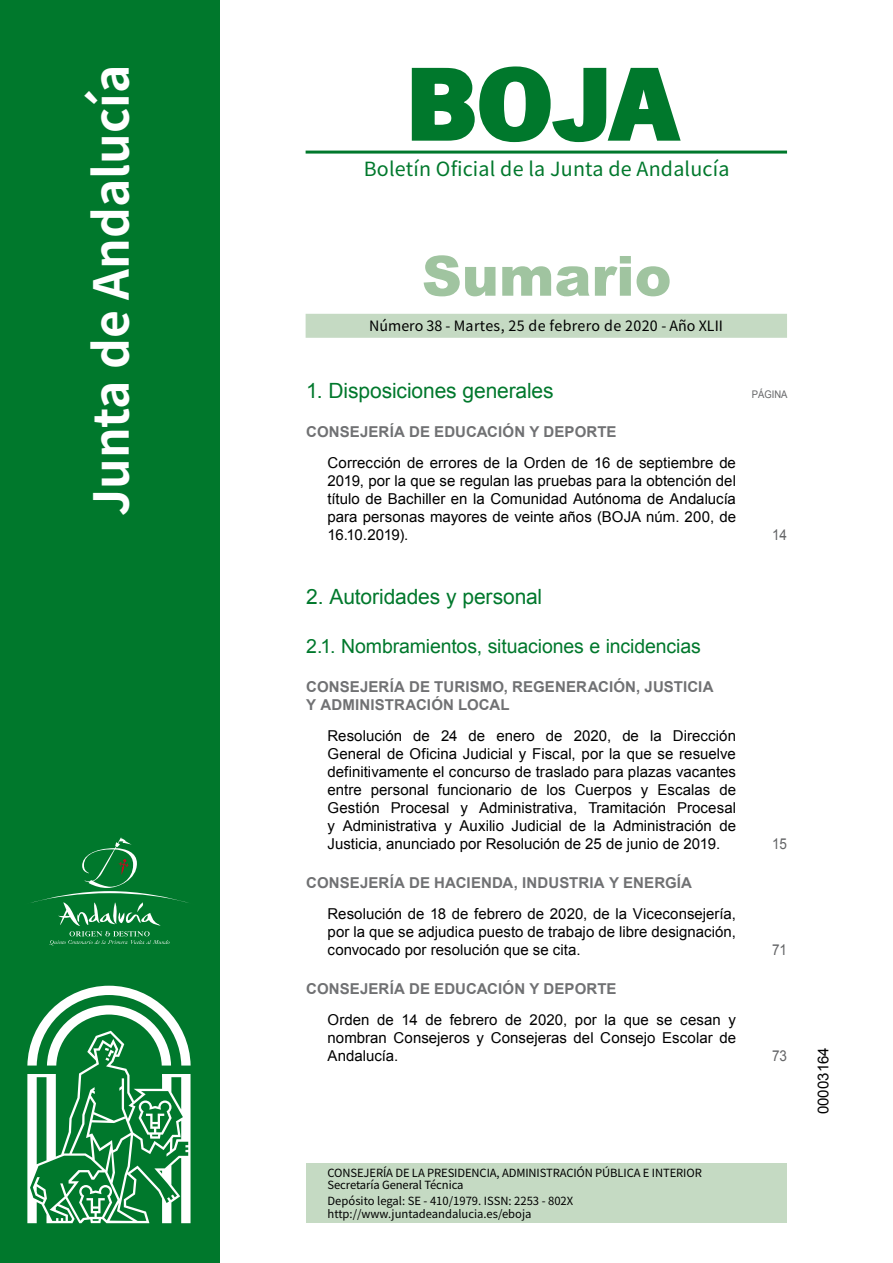
<style>
.page{position:relative;width:893px;height:1263px;background:#fff}
.page>*{position:absolute;margin:0;border:0;box-sizing:border-box;transform-origin:0 0}
.t1{font:700 105px "News Got T";color:#00782c;scale:1.14 1}
.t2{font:900 55.5px "Arial";color:#a0c4a0}
.t3{font:700 48px "Noto Sans HK";color:#fff}
.t4{font:21px "Arial";letter-spacing:-.005em;color:#00782c}
.t5{font:19.5px "Arial";letter-spacing:-.01em;color:#00782c}
.t6{font:19.5px "Noto Sans HK";letter-spacing:.01em;color:#00782c}
.t7{font:15px/18px "Arial";color:#000;text-align:justify}
.t8{font:700 15px/18px "Arial";letter-spacing:.01em;color:#707173}
.t9{font:15px "Arial";color:#646567;scale:.9 1}
.t10{font:14.25px "Noto Sans HK";letter-spacing:.015em;color:#000}
.t11{font:11.25px/12px "Noto Sans HK";letter-spacing:-.01em;color:#000}
.t12{font:10.5px "Arial";color:#646567;scale:.9 1}
</style>
<div class="page">
<hr style="left:305px;top:151px;width:482px;height:3px;background:#00782c">
<div style="left:305px;top:314px;width:482px;height:24px;background:#c5dac3"></div>
<div style="left:0;top:0;width:219px;height:1263px;background:#00782c"></div>
<svg style="left:411px;top:66px;width:270px;height:77px"></svg>
<svg style="left:31px;top:837px;width:158px;height:108px"></svg>
<div style="left:306px;top:1164px;width:481px;height:59px;background:#c5dac3"></div>
<svg style="left:27px;top:986px;width:164px;height:237px"></svg>
<h3 class="t3" style="left:84px;top:516px;width:453px;rotate:-90deg">Junta de Andalucía</h3>
<h1 class="t1" style="left:405px;top:42px;width:240px">BOJA</h1>
<h3 class="t6" style="left:364px;top:158px;width:367px">Boletín Oficial de la Junta de Andalucía</h3>
<h2 class="t2" style="left:422px;top:236px;width:251px">Sumario</h2>
<p class="t10" style="left:369px;top:318px;width:355px">Número 38 - Martes, 25 de febrero de 2020 - Año XLII</p>
<h3 class="t4" style="left:306px;top:377px;width:249px">1. Disposiciones generales</h3>
<p class="t12" style="left:751px;top:388px;width:41px">PÁGINA</p>
<p class="t8" style="left:306px;top:424px;width:312px">CONSEJERÍA DE EDUCACIÓN Y DEPORTE</p>
<p class="t7" style="left:327px;top:454px;width:410px">Corrección de errores de la Orden de 16 de septiembre de 2019, por la que se regulan las pruebas para la obtención del título de Bachiller en la Comunidad Autónoma de Andalucía para personas mayores de veinte años (BOJA núm. 200, de 16.10.2019).</p>
<p class="t9" style="left:772px;top:525px;width:18px">14</p>
<h3 class="t4" style="left:306px;top:583px;width:237px">2. Autoridades y personal</h3>
<h3 class="t5" style="left:306px;top:633px;width:396px">2.1. Nombramientos, situaciones e incidencias</h3>
<p class="t8" style="left:306px;top:678px;width:409px">CONSEJERÍA DE TURISMO, REGENERACIÓN, JUSTICIA<br>Y ADMINISTRACIÓN LOCAL</p>
<p class="t7" style="left:327px;top:726px;width:410px">Resolución de 24 de enero de 2020, de la Dirección General de Oficina Judicial y Fiscal, por la que se resuelve definitivamente el concurso de traslado para plazas vacantes entre personal funcionario de los Cuerpos y Escalas de Gestión Procesal y Administrativa, Tramitación Procesal y Administrativa y Auxilio Judicial de la Administración de Justicia, anunciado por Resolución de 25 de junio de 2019.</p>
<p class="t8" style="left:306px;top:874px;width:387px">CONSEJERÍA DE HACIENDA, INDUSTRIA Y ENERGÍA</p>
<p class="t7" style="left:327px;top:904px;width:410px">Resolución de 18 de febrero de 2020, de la Viceconsejería, por la que se adjudica puesto de trabajo de libre designación, convocado por resolución que se cita.</p>
<p class="t8" style="left:306px;top:980px;width:312px">CONSEJERÍA DE EDUCACIÓN Y DEPORTE</p>
<p class="t7" style="left:327px;top:1011px;width:410px">Orden de 14 de febrero de 2020, por la que se cesan y nombran Consejeros y Consejeras del Consejo Escolar de Andalucía.</p>
<p class="t11" style="left:327px;top:1167px;width:376px">CONSEJERÍA DE LA PRESIDENCIA, ADMINISTRACIÓN PÚBLICA E INTERIOR<br>Secretaría General Técnica</p>
<p class="t11" style="left:327px;top:1194px;width:247px;line-height:13.5px">Depósito legal: SE - 410/1979. ISSN: 2253 - 802X http://www.juntadeandalucia.es/eboja</p>
<p class="t9" style="left:772px;top:833px;width:18px">15</p>
<p class="t9" style="left:772px;top:940px;width:18px">71</p>
<p class="t9" style="left:772px;top:1046px;width:18px">73</p>
<p class="t7" style="left:814px;top:1114px;width:68px;rotate:-90deg">00003164</p>
</div>
